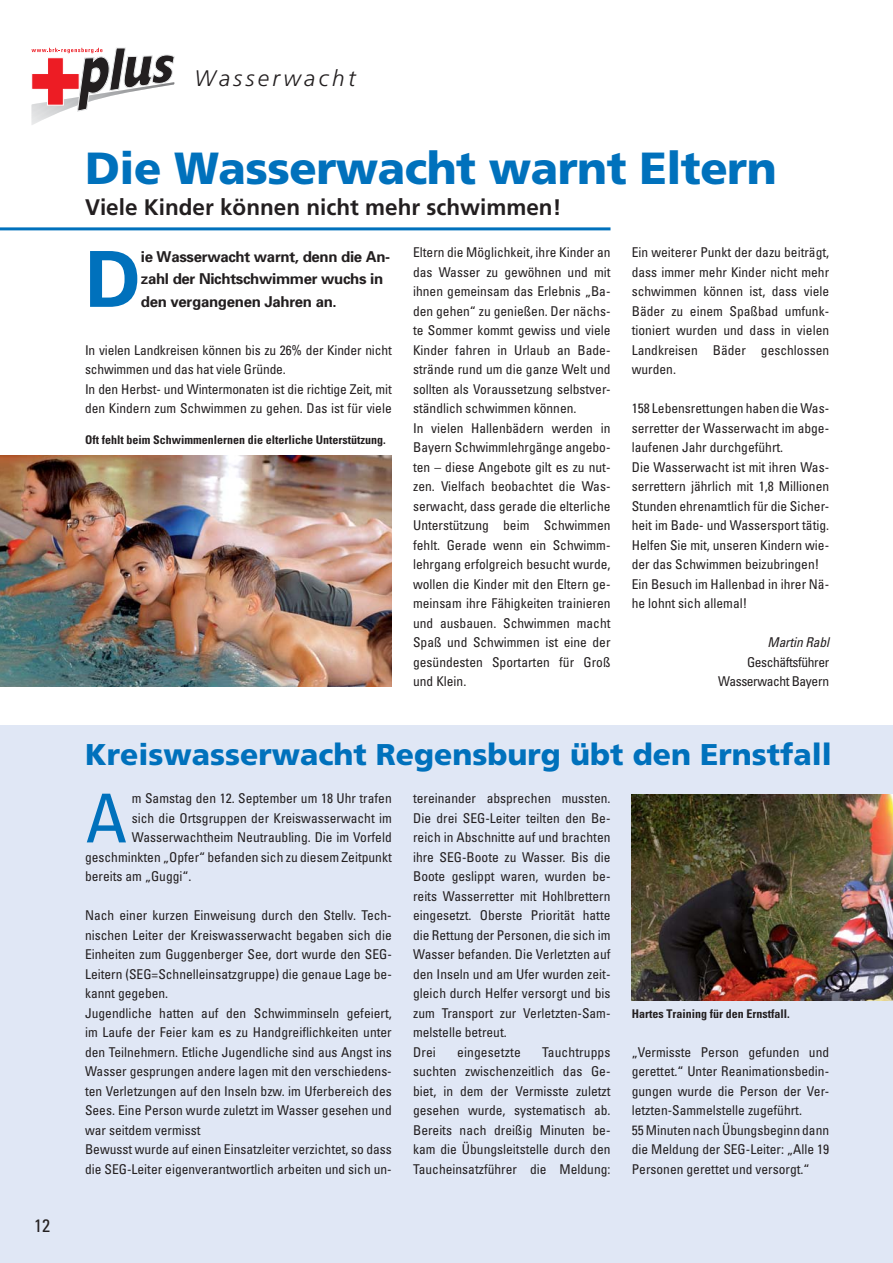
<style>
.page{position:relative;width:893px;height:1263px;background:#fff}
.page>*{position:absolute;margin:0;border:0;box-sizing:border-box;transform-origin:0 0}
.t1{font:700 77.4px "Univers";color:#0071bc}
.t2{font:condensed 67.5px "Univers";color:#0071bc}
.t3{font:900 45px "Frutiger";letter-spacing:-.01em;color:#0071bc}
.t4{font:900 30px "Frutiger";color:#0071bc}
.t5{font:700 22.5px "Frutiger";color:#231f20}
.t6{font:italic 300 22.5px "Frutiger";letter-spacing:.15em;color:#231f20}
.t7{font:condensed 18px "Univers";color:#231f20}
.t8{font:700 15px/22.5px "Univers";letter-spacing:-.02em;color:#231f20}
.t9{font:condensed 13.5px/19.5px "Univers";color:#231f20}
.t10{font:condensed 13.5px/19.5px "Univers";letter-spacing:-.03em;color:#231f20;text-align:right}
.t11{font:italic condensed 13.5px "Univers";letter-spacing:-.01em;color:#231f20}
.t12{font:700 condensed 12px "Univers";color:#231f20}
</style>
<div class="page">
<div style="left:0;top:725px;width:893px;height:538px;background:#e0e7f5"></div>
<hr style="left:0;top:227px;width:610px;height:3px;background:#0071bc">
<img style="left:632px;top:795px;width:261px;height:205px">
<img style="left:0;top:455px;width:392px;height:231px">
<svg style="left:31px;top:47px;width:144px;height:78px"></svg>
<h3 class="t7" style="left:34px;top:1219px;width:17px">12</h3>
<h3 class="t6" style="left:194px;top:69px;width:163px">Wasserwacht</h3>
<h3 class="t3" style="left:85px;top:150px;width:693px">Die Wasserwacht warnt Eltern</h3>
<h3 class="t5" style="left:85px;top:198px;width:478px">Viele Kinder können nicht mehr schwimmen!</h3>
<h1 class="t1" style="left:85px;top:251px;width:57px">D</h1>
<p class="t8" style="left:141px;top:247px;width:251px">ie Wasserwacht warnt, denn die An&shy;zahl der Nichtschwimmer wuchs in den vergangenen Jahren an.</p>
<p class="t9" style="left:632px;top:244px;width:199px;text-align:justify">Ein weiterer Punkt der dazu beiträgt, dass immer mehr Kinder nicht mehr schwimmen können ist, dass viele Bäder zu einem Spaßbad umfunk&shy;tioniert wurden und dass in vielen Landkreisen Bäder geschlossen wurden.</p>
<p class="t9" style="left:632px;top:400px;width:199px">158 Lebensrettungen haben die Was&shy;serretter der Wasserwacht im abge&shy;laufenen Jahr durchgeführt.<br>Die Wasserwacht ist mit ihren Was&shy;serrettern jährlich mit 1,8 Millionen Stunden ehrenamtlich für die Sicher&shy;heit im Bade- und Wassersport tätig.<br>Helfen Sie mit, unseren Kindern wie&shy;der das Schwimmen beizubringen!<br>Ein Besuch im Hallenbad in ihrer Nä&shy;he lohnt sich allemal!</p>
<p class="t11" style="left:767px;top:638px;width:63px">Martin Rabl</p>
<p class="t10" style="left:718px;top:653px;width:112px">Geschäftsführer<br>Wasserwacht Bayern</p>
<p class="t9" style="left:413px;top:244px;width:199px">Eltern die Möglichkeit, ihre Kinder an das Wasser zu gewöhnen und mit ihnen gemeinsam das Erlebnis „Ba&shy;den gehen“ zu genießen. Der nächs&shy;te Sommer kommt gewiss und viele<br>Kinder fahren in Urlaub an Bade&shy;strände rund um die ganze Welt und sollten als Voraussetzung selbstver&shy;ständlich schwimmen können.<br>In vielen Hallenbädern werden in<br>Bayern Schwimmlehrgänge angebo&shy;ten – diese Angebote gilt es zu nut&shy;zen. Vielfach beobachtet die Was&shy;serwacht, dass gerade die elterliche<br>Unterstützung beim Schwimmen fehlt. Gerade wenn ein Schwimm&shy;lehrgang erfolgreich besucht wurde, wollen die Kinder mit den Eltern ge&shy;meinsam ihre Fähigkeiten trainieren und ausbauen. Schwimmen macht<br>Spaß und Schwimmen ist eine der gesündesten Sportarten für Groß und Klein.</p>
<p class="t9" style="left:85px;top:341px;width:308px">In vielen Landkreisen können bis zu 26% der Kinder nicht schwimmen und das hat viele Gründe.<br>In den Herbst- und Wintermonaten ist die richtige Zeit, mit den Kindern zum Schwimmen zu gehen. Das ist für viele</p>
<p class="t12" style="left:85px;top:435px;width:302px">Oft fehlt beim Schwimmenlernen die elterliche Unterstützung.</p>
<h3 class="t4" style="left:85px;top:742px;width:748px">Kreiswasserwacht Regensburg übt den Ernstfall</h3>
<p class="t9" style="left:413px;top:790px;width:199px">tereinander absprechen mussten.<br>Die drei SEG-Leiter teilten den Be&shy;reich in Abschnitte auf und brachten ihre SEG-Boote zu Wasser. Bis die<br>Boote geslippt waren, wurden be&shy;reits Wasserretter mit Hohlbrettern eingesetzt. Oberste Priorität hatte die Rettung der Personen, die sich im<br>Wasser befanden. Die Verletzten auf den Inseln und am Ufer wurden zeit&shy;gleich durch Helfer versorgt und bis zum Transport zur Verletzten-Sam&shy;melstelle betreut.<br>Drei</p>
<p class="t9" style="left:132px;top:790px;width:261px">m Samstag den 12. September um 18 Uhr trafen</p>
<p class="t9" style="left:132px;top:809px;width:261px">sich die Ortsgruppen der Kreiswasserwacht im</p>
<p class="t9" style="left:132px;top:829px;width:261px">Wasserwachtheim Neutraubling. Die im Vorfeld</p>
<p class="t9" style="left:85px;top:848px;width:308px">geschminkten „Opfer“ befanden sich zu diesem Zeitpunkt</p>
<p class="t9" style="left:85px;top:868px;width:108px">bereits am „Guggi“.</p>
<p class="t9" style="left:85px;top:907px;width:308px">Nach einer kurzen Einweisung durch den Stellv. Tech&shy;nischen Leiter der Kreiswasserwacht begaben sich die Einheiten zum Guggenberger See, dort wurde den SEG-Leitern (SEG=Schnelleinsatzgruppe) die genaue Lage be&shy;kannt gegeben.<br>Jugendliche hatten auf den Schwimminseln gefeiert, im Laufe der Feier kam es zu Handgreiflichkeiten unter den Teilnehmern. Etliche Jugendliche sind aus Angst ins Wasser gesprungen andere lagen mit den verschiedens&shy;ten Verletzungen auf den Inseln bzw. im Uferbereich des Sees. Eine Person wurde zuletzt im Wasser gesehen und war seitdem vermisst<br>Bewusst wurde auf einen Einsatzleiter verzichtet, so dass die SEG-Leiter eigenverantwortlich arbeiten und sich un-</p>
<h2 class="t2" style="left:86px;top:794px;width:43px">A</h2>
<p class="t12" style="left:632px;top:1010px;width:159px">Hartes Training für den Ernstfall.</p>
<p class="t9" style="left:632px;top:1043px;width:199px">„Vermisste Person gefunden und gerettet.“ Unter Reanimationsbedin&shy;gungen wurde die Person der Ver&shy;letzten-Sammelstelle zugeführt.<br>55 Minuten nach Übungsbeginn dann die Meldung der SEG-Leiter: „Alle 19<br>Personen gerettet und versorgt.“</p>
<p class="t9" style="left:413px;top:1043px;width:199px;text-align:justify;text-indent:129px">Tauchtrupps suchten zwischenzeitlich das Ge&shy;biet, in dem der Vermisste zuletzt gesehen wurde, systematisch ab.<br>Bereits nach dreißig Minuten be&shy;kam die Übungsleitstelle durch den Taucheinsatzführer die Meldung:</p>
<p class="t9" style="left:457px;top:1043px;width:65px">eingesetzte</p>
</div>
